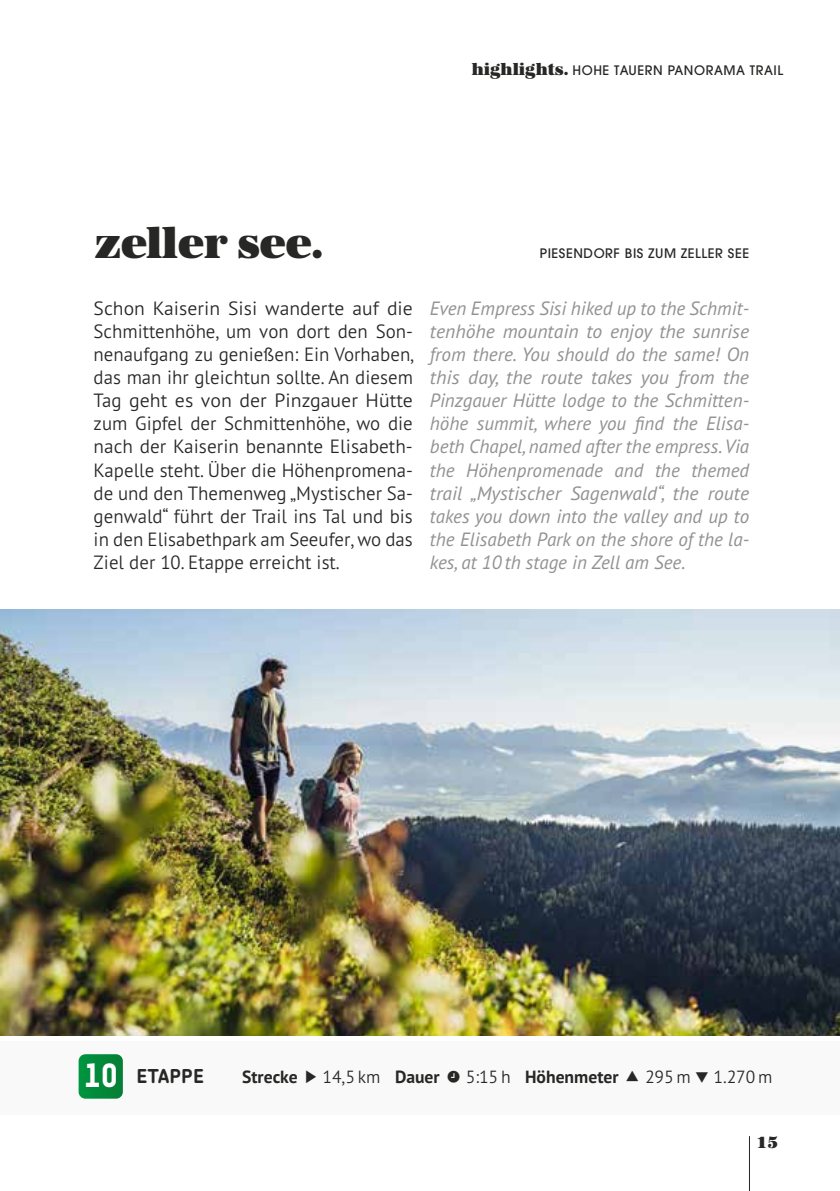
<style>
.page{position:relative;width:840px;height:1191px;background:#fff}
.page>*{position:absolute;margin:0;border:0;box-sizing:border-box;transform-origin:0 0}
.t1{font:44px "URW Antiqua Sup Bol";letter-spacing:-.01em;color:#272726}
.t2{font:italic 19.2px/23px "PT Sans Pro";color:#929291;text-align:justify}
.t3{font:300 19.2px/23px "PT Sans Pro";color:#272726;text-align:justify}
.t4{font:700 19.2px "Chevin Pro";letter-spacing:.015em;color:#272726}
.t5{font:700 17.6px "PT Sans Pro";color:#272726}
.t6{font:300 17.6px "PT Sans Pro";color:#272726}
.t7{font:17px "URW Antiqua Sup Bol";color:#272726}
.t8{font:500 13px "ITC Avant Garde Pro";letter-spacing:.045em;color:#272726}
.s1{font-family:"URW Antiqua Sup Bol";font-weight:400;font-size:17px}
.s2{font-family:"TSTAR Headline";font-weight:400;font-size:33px;color:#fff}
.s3{font-weight:700}
.s4{font-weight:300}
</style>
<div class="page">
<hr style="left:748px;top:1136px;width:1px;height:55px;background:#272726">
<img style="left:0;top:609px;width:839px;height:426px">
<div style="left:0;top:1041px;width:839px;height:73px;background:#f9f9f9"></div>
<svg style="left:79px;top:1054px;width:44px;height:44px;background:#078b3e"></svg>
<h1 class="t1" style="left:94px;top:217px;width:230px">zeller see.</h1>
<p class="t8" style="left:471px;top:61px;width:313px"><span class="s1">highlights.</span> HOHE TAUERN PANORAMA TRAIL</p>
<p class="t8" style="left:539px;top:245px;width:211px">PIESENDORF BIS ZUM ZELLER SEE</p>
<p class="t3" style="left:94px;top:296px;width:322px">Schon Kaiserin Sisi wanderte auf die Schmittenhöhe, um von dort den Son&shy;nenaufgang zu genießen: Ein Vorhaben, das man ihr gleichtun sollte. An diesem Tag geht es von der Pinzgauer Hütte zum Gipfel der Schmittenhöhe, wo die nach der Kaiserin benannte Elisabeth-Kapelle steht. Über die Höhenpromena&shy;de und den Themenweg „Mystischer Sa&shy;genwald“ führt der Trail ins Tal und bis in den Elisabethpark am Seeufer, wo das Ziel der 10. Etappe erreicht ist.</p>
<p class="t2" style="left:429px;top:296px;width:320px">Even Empress Sisi hiked up to the Schmit&shy;tenhöhe mountain to enjoy the sunrise from there. You should do the same! On this day, the route takes you from the Pinzgauer Hütte lodge to the Schmitten&shy;höhe summit, where you find the Elisa&shy;beth Chapel, named after the empress. Via the Höhenpromenade and the themed trail „Mystischer Sagenwald“, the route takes you down into the valley and up to the Elisabeth Park on the shore of the la&shy;kes, at 10 th stage in Zell am See.</p>
<p class="t4" style="left:84px;top:1063px;width:122px"><span class="s2">10</span> ETAPPE</p>
<p class="t5" style="left:242px;top:1065px;width:57px">Strecke</p>
<p class="t6" style="left:322px;top:1065px;width:119px">14,5 km <span class="s3">Dauer</span></p>
<p class="t5" style="left:465px;top:1065px;width:154px"><span class="s4">5:15 h</span> Höhenmeter</p>
<p class="t6" style="left:644px;top:1065px;width:47px">295 m</p>
<p class="t6" style="left:713px;top:1065px;width:60px">1.270 m</p>
<p class="t7" style="left:756px;top:1132px;width:22px">15</p>
</div>
